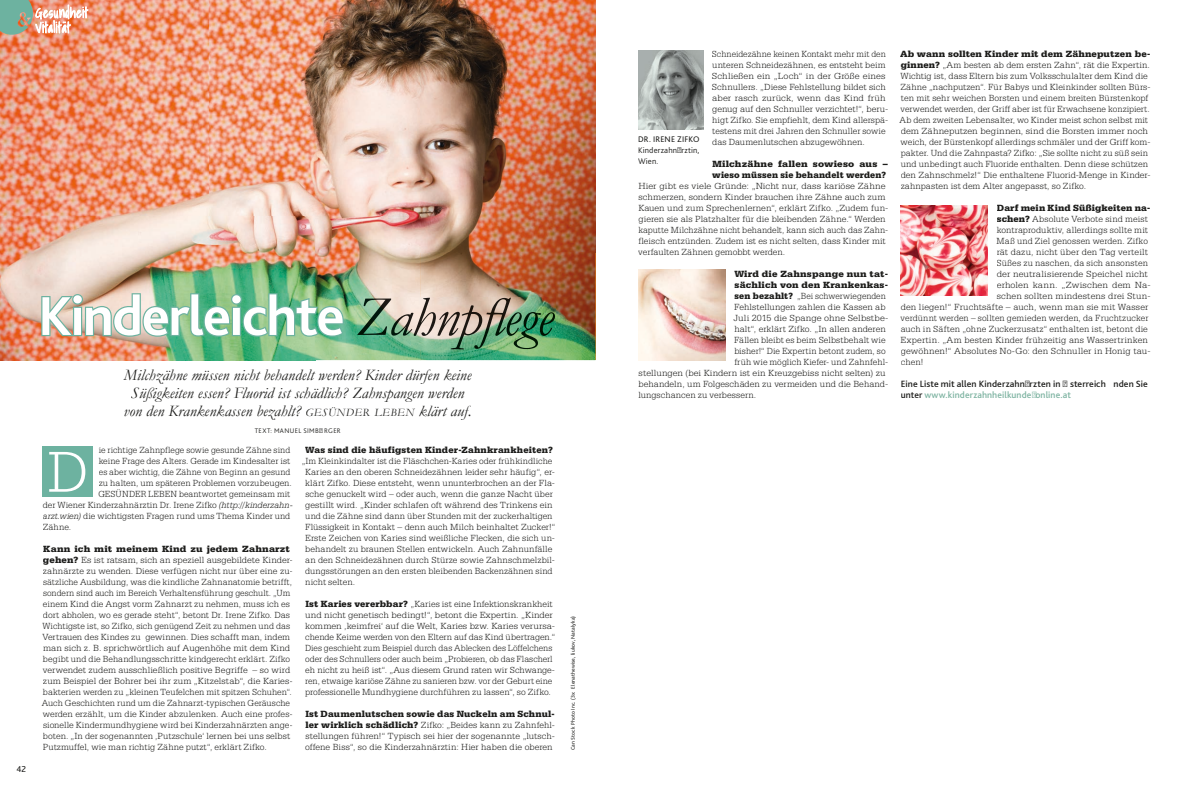
<style>
.page{position:relative;width:1191px;height:794px;background:#fff}
.page>*{position:absolute;margin:0;border:0;box-sizing:border-box;transform-origin:0 0}
.t1{font:300 61.6px "Serifa BT";color:#fff}
.t2{font:700 57.3px "Bliss 2";letter-spacing:-.025em;color:#fff}
.t3{font:italic 16px/18px "Garamond";letter-spacing:.005em;color:#1d1d1b;text-align:center}
.t4{font:300 9.5px/11px "Serifa BT";color:#1d1d1b}
.t5{font:300 9.5px/11px "Serifa BT";color:#1d1d1b;scale:1.05 1}
.t6{font:300 9.5px/11px "Serifa BT";color:#1d1d1b;scale:.96 1}
.t7{font:900 9.5px "Serifa";letter-spacing:.015em;color:#1d1d1b}
.t8{font:900 9.5px/11px "Serifa";letter-spacing:.015em;color:#1d1d1b;scale:1.05 1}
.t9{font:500 9.5px/11px "Bliss 2";letter-spacing:.01em;color:#1d1d1b}
.t10{font:300 9.5px "Serifa BT";color:#1d1d1b;scale:1.04 1}
.t11{font:300 9.5px "Serifa BT";letter-spacing:.025em;color:#1d1d1b}
.t12{font:900 9.5px/11px "Serifa";letter-spacing:.015em;color:#1d1d1b;scale:1.04 1}
.t13{font:300 9.5px "Serifa BT";letter-spacing:.02em;color:#1d1d1b}
.t14{font:300 9.5px "Serifa BT";color:#1d1d1b;scale:.95 1}
.t15{font:9px "Bliss 2";color:#1d1d1b}
.t16{font:300 8.5px/11px "Bliss 2";letter-spacing:.02em;color:#1d1d1b}
.t17{font:8.5px "Bliss 2";letter-spacing:.025em;color:#1d1d1b}
.t18{font:300 7px "Bliss 2";letter-spacing:.055em;color:#1d1d1b}
.t19{font:5.5px "Bliss 2";letter-spacing:.02em;color:#1d1d1b}
.s1{font-size:11.2px}
.s2{font-family:"Serifa";font-weight:900}
.s3{font-style:italic}
.s4{color:#7db3a1}
</style>
<div class="page">
<img style="left:638px;top:50px;width:65px;height:80px">
<img style="left:0;top:1px;width:595px;height:359px">
<img style="left:40px;top:292px;width:305px;height:46px">
<img style="left:357px;top:298px;width:198px;height:51px">
<div style="left:43px;top:447px;width:50px;height:50px;background:#6db2a0"></div>
<img style="left:900px;top:205px;width:87px;height:91px">
<img style="left:638px;top:270px;width:87px;height:90px">
<svg style="left:0;top:1px;width:88px;height:34px;background:#c9aa92"></svg>
<p class="t15" style="left:16px;top:763px;width:11px">42</p>
<h2 class="t2" style="left:38px;top:280px;width:308px">Kinderleichte</h2>
<h3 class="t3" style="left:124px;top:366px;width:349px">Milchzähne müssen nicht behandelt werden? Kinder dürfen keine<br>Süßigkeiten essen? Fluorid ist schädlich? Zahnspangen werden von den Krankenkassen bezahlt? <span class="s1">!"#$%&amp;"' )"*"%</span> klärt auf.</h3>
<p class="t18" style="left:255px;top:426px;width:87px">TEXT: MANUEL SIMB‹ RGER</p>
<h1 class="t1" style="left:47px;top:436px;width:43px">D</h1>
<p class="t7" style="left:305px;top:444px;width:249px">Was sind die häufigsten Kinder-Zahnkrankheiten?</p>
<p class="t4" style="left:305px;top:455px;width:252px;text-indent:-3px">„Im Kleinkindalter ist die Fläschchen-Karies oder frühkindliche Karies an den oberen Schneidezähnen leider sehr häufig“, er&shy;klärt Zifko. Diese entsteht, wenn ununterbrochen an der Fla&shy;sche genuckelt wird – oder auch, wenn die ganze Nacht über gestillt wird. „Kinder schlafen oft während des Trinkens ein und die Zähne sind dann über Stunden mit der zuckerhaltigen Flüssigkeit in Kontakt – denn auch Milch beinhaltet Zucker!“ Erste Zeichen von Karies sind weißliche Flecken, die sich un&shy;behandelt zu braunen Stellen entwickeln. Auch Zahnunfälle an den Schneidezähnen durch Stürze sowie Zahnschmelzbil&shy;dungsstörungen an den ersten bleibenden Backenzähnen sind nicht selten.</p>
<p class="t4" style="left:305px;top:598px;width:252px"><span class="s2">Ist Karies vererbbar?</span> „Karies ist eine Infektionskrankheit und nicht genetisch bedingt!“, betont die Expertin. „Kinder kommen ‚keimfrei‘ auf die Welt, Karies bzw. Karies verursa&shy;chende Keime werden von den Eltern auf das Kind übertragen.“ Dies geschieht zum Beispiel durch das Ablecken des Löffelchens oder des Schnullers oder auch beim „Probieren, ob das Flascherl eh nicht zu heiß ist“. „Aus diesem Grund raten wir Schwange&shy;ren, etwaige kariöse Zähne zu sanieren bzw. vor der Geburt eine professionelle Mundhygiene durchführen zu lassen“, so Zifko.</p>
<p class="t7" style="left:305px;top:708px;width:251px">Ist Daumenlutschen sowie das Nuckeln am Schnul-</p>
<p class="t4" style="left:305px;top:719px;width:251px;text-align:justify"><span class="s2">ler wirklich schädlich?</span> Zifko: „Beides kann zu Zahnfehl&shy;stellungen führen!“ Typisch sei hier der sogenannte „lutsch&shy;offene Biss“, so die Kinderzahnärztin: Hier haben die oberen</p>
<p class="t6" style="left:99px;top:444px;width:201px">ie richtige Zahnpflege sowie gesunde Zähne sind</p>
<p class="t4" style="left:99px;top:455px;width:193px">keine Frage des Alters. Gerade im Kindesalter ist</p>
<p class="t6" style="left:99px;top:466px;width:201px">es aber wichtig, die Zähne von Beginn an gesund</p>
<p class="t4" style="left:99px;top:477px;width:195px">zu halten, um späteren Problemen vorzubeugen.</p>
<p class="t4" style="left:98px;top:488px;width:193px">GESÜNDER LEBEN beantwortet gemeinsam mit</p>
<p class="t4" style="left:43px;top:499px;width:251px">der Wiener Kinderzahnärztin Dr. Irene Zifko <span class="s3">(http://kinderzahn-</span></p>
<p class="t4" style="left:43px;top:510px;width:249px"><span class="s3">arzt.wien)</span> die wichtigsten Fragen rund ums Thema Kinder und</p>
<p class="t4" style="left:43px;top:521px;width:30px">Zähne.</p>
<p class="t8" style="left:43px;top:543px;width:236px">Kann ich mit meinem Kind zu jedem Zahnarzt</p>
<p class="t4" style="left:42px;top:554px;width:252px"><span class="s2">gehen?</span> Es ist ratsam, sich an speziell ausgebildete Kinder&shy;zahnärzte zu wenden. Diese verfügen nicht nur über eine zu&shy;sätzliche Ausbildung, was die kindliche Zahnanatomie betrifft, sondern sind auch im Bereich Verhaltensführung geschult. „Um einem Kind die Angst vorm Zahnarzt zu nehmen, muss ich es dort abholen, wo es gerade steht“, betont Dr. Irene Zifko. Das Wichtigste ist, so Zifko, sich genügend Zeit zu nehmen und das Vertrauen des Kindes zu gewinnen. Dies schafft man, indem man sich z. B. sprichwörtlich auf Augenhöhe mit dem Kind begibt und die Behandlungsschritte kindgerecht erklärt. Zifko verwendet zudem ausschließlich positive Begriffe – so wird zum Beispiel der Bohrer bei ihr zum „Kitzelstab“, die Karies&shy;bakterien werden zu „kleinen Teufelchen mit spitzen Schuhen“.<br>Auch Geschichten rund um die Zahnarzt-typischen Geräusche werden erzählt, um die Kinder abzulenken. Auch eine profes&shy;sionelle Kindermundhygiene wird bei Kinderzahnärzten ange&shy;boten. „In der sogenannten ‚Putzschule‘ lernen bei uns selbst Putzmuffel, wie man richtig Zähne putzt“, erklärt Zifko.</p>
<p class="t19" style="left:569px;top:750px;width:136px;rotate:-90deg">Can Stock Photo Inc. (3x: Elenathewise, liukov, Natalyka)</p>
<p class="t6" style="left:712px;top:48px;width:185px">Schneidezähne keinen Kontakt mehr mit den unteren Schneidezähnen, es entsteht beim Schließen ein „Loch“ in der Größe eines Schnullers. „Diese Fehlstellung bildet sich aber rasch zurück, wenn das Kind früh genug auf den Schnuller verzichtet!“, beru&shy;higt Zifko. Sie empfiehlt, dem Kind allerspä&shy;testens mit drei Jahren den Schnuller sowie das Daumenlutschen abzugewöhnen.</p>
<p class="t8" style="left:712px;top:158px;width:169px">Milchzähne fallen sowieso aus – wieso müssen sie behandelt werden?</p>
<p class="t5" style="left:638px;top:180px;width:239px">Hier gibt es viele Gründe: „Nicht nur, dass kariöse Zähne schmerzen, sondern Kinder brauchen ihre Zähne auch zum Kauen und zum Sprechenlernen“, erklärt Zifko. „Zudem fun&shy;gieren sie als Platzhalter für die bleibenden Zähne.“ Werden kaputte Milchzähne nicht behandelt, kann sich auch das Zahn&shy;fleisch entzünden. Zudem ist es nicht selten, dass Kinder mit verfaulten Zähnen gemobbt werden.</p>
<p class="t12" style="left:734px;top:268px;width:149px">Wird die Zahnspange nun tat&shy;sächlich von den Krankenkas-</p>
<p class="t14" style="left:734px;top:290px;width:161px"><span class="s2">sen bezahlt?</span> „Bei schwerwiegenden</p>
<p class="t4" style="left:734px;top:301px;width:153px">Fehlstellungen zahlen die Kassen ab</p>
<p class="t5" style="left:733px;top:312px;width:149px">Juli 2015 die Spange ohne Selbstbe-</p>
<p class="t4" style="left:734px;top:323px;width:153px">halt“, erklärt Zifko. „In allen anderen</p>
<p class="t4" style="left:734px;top:334px;width:153px">Fällen bleibt es beim Selbstbehalt wie</p>
<p class="t4" style="left:734px;top:345px;width:153px">bisher!“ Die Expertin betont zudem, so</p>
<p class="t4" style="left:734px;top:356px;width:155px">früh wie möglich Kiefer- und Zahnfehl-</p>
<p class="t10" style="left:638px;top:367px;width:239px">stellungen (bei Kindern ist ein Kreuzgebiss nicht selten) zu</p>
<p class="t4" style="left:638px;top:378px;width:251px">behandeln, um Folgeschäden zu vermeiden und die Behand-</p>
<p class="t4" style="left:638px;top:389px;width:119px">lungschancen zu verbessern.</p>
<p class="t17" style="left:638px;top:133px;width:63px">DR. IRENE ZIFKO</p>
<p class="t16" style="left:638px;top:144px;width:63px">Kinderzahn‰rztin,<br>Wien.</p>
<p class="t7" style="left:900px;top:48px;width:252px">Ab wann sollten Kinder mit dem Zähneputzen be-</p>
<p class="t4" style="left:899px;top:59px;width:252px"><span class="s2">ginnen?</span> „Am besten ab dem ersten Zahn“, rät die Expertin.<br>Wichtig ist, dass Eltern bis zum Volksschulalter dem Kind die Zähne „nachputzen“. Für Babys und Kleinkinder sollten Bürs&shy;ten mit sehr weichen Borsten und einem breiten Bürstenkopf verwendet werden, der Griff aber ist für Erwachsene konzipiert.<br>Ab dem zweiten Lebensalter, wo Kinder meist schon selbst mit dem Zähneputzen beginnen, sind die Borsten immer noch weich, der Bürstenkopf allerdings schmäler und der Griff kom&shy;pakter. Und die Zahnpasta? Zifko: „Sie sollte nicht zu süß sein und unbedingt auch Fluoride enthalten. Denn diese schützen den Zahnschmelz!“ Die enthaltene Fluorid-Menge in Kinder&shy;zahnpasten ist dem Alter angepasst, so Zifko.</p>
<p class="t7" style="left:997px;top:202px;width:155px">Darf mein Kind Süßigkeiten na-</p>
<p class="t4" style="left:997px;top:213px;width:153px"><span class="s2">schen?</span> Absolute Verbote sind meist</p>
<p class="t4" style="left:996px;top:224px;width:153px">kontraproduktiv, allerdings sollte mit</p>
<p class="t4" style="left:996px;top:235px;width:153px">Maß und Ziel genossen werden. Zifko</p>
<p class="t4" style="left:996px;top:246px;width:153px">rät dazu, nicht über den Tag verteilt</p>
<p class="t4" style="left:996px;top:257px;width:153px">Süßes zu naschen, da sich ansonsten</p>
<p class="t5" style="left:996px;top:268px;width:145px">der neutralisierende Speichel nicht</p>
<p class="t5" style="left:996px;top:279px;width:148px">erholen kann. „Zwischen dem Na-</p>
<p class="t13" style="left:996px;top:290px;width:155px">schen sollten mindestens drei Stun-</p>
<p class="t4" style="left:900px;top:301px;width:249px">den liegen!“ Fruchtsäfte – auch, wenn man sie mit Wasser</p>
<p class="t4" style="left:900px;top:312px;width:249px">verdünnt werden – sollten gemieden werden, da Fruchtzucker</p>
<p class="t4" style="left:900px;top:323px;width:249px">auch in Säften „ohne Zuckerzusatz“ enthalten ist, betont die</p>
<p class="t11" style="left:900px;top:334px;width:249px">Expertin. „Am besten Kinder frühzeitig ans Wassertrinken</p>
<p class="t4" style="left:900px;top:345px;width:251px">gewöhnen!“ Absolutes No-Go: den Schnuller in Honig tau-</p>
<p class="t4" style="left:900px;top:356px;width:24px">chen!</p>
<p class="t9" style="left:900px;top:378px;width:249px">Eine Liste mit allen Kinderzahn‰rzten in ÷ sterreich nden Sie unter <span class="s4">www.kinderzahnheilkunde≠online.at</span></p>
</div>
